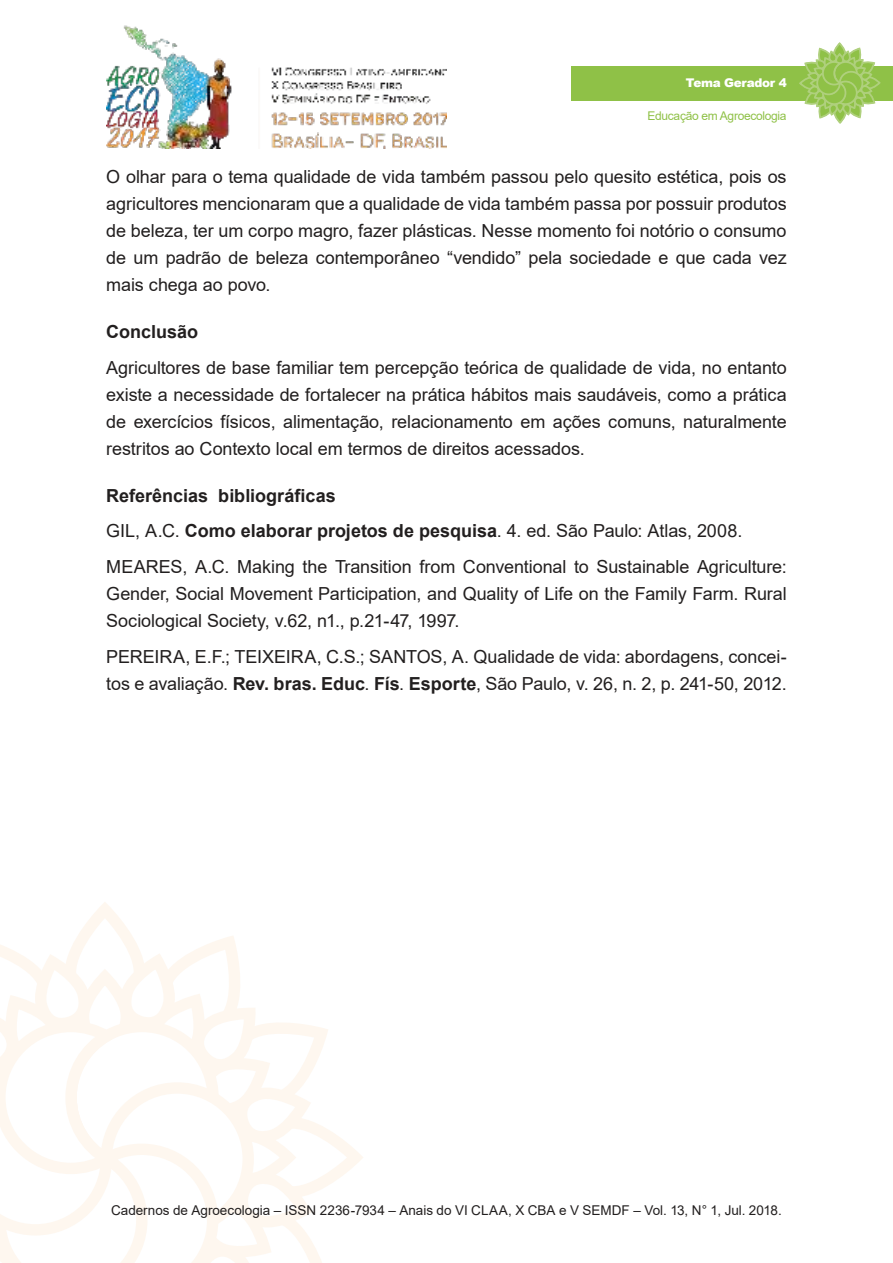
<style>
.page{position:relative;width:893px;height:1263px;background:#fff}
.page>*{position:absolute;margin:0;border:0;box-sizing:border-box;transform-origin:0 0}
.t1{font:18px/27px "Arial";letter-spacing:-.005em;color:#221f1f}
.t2{font:700 18px "Arial";color:#221f1f}
.t3{font:13.5px "Arial";color:#221f1f}
.t4{font:12px "Arial";letter-spacing:-.025em;color:#8fc147}
.t5{font:900 12px "Arial";letter-spacing:-.025em;color:#fff}
.s1{font-weight:700}
</style>
<div class="page">
<img style="left:106px;top:25px;width:340px;height:124px">
<svg style="left:0;top:910px;width:363px;height:353px"></svg>
<div style="left:571px;top:66px;width:322px;height:34px;background:#8fc147"></div>
<svg style="left:798px;top:43px;width:83px;height:81px"></svg>
<p class="t5" style="left:686px;top:76px;width:102px">Tema Gerador 4</p>
<p class="t4" style="left:647px;top:112px;width:141px">Educação em Agroecologia</p>
<p class="t1" style="left:106px;top:165px;width:682px;text-align:justify">O olhar para o tema qualidade de vida também passou pelo quesito estética, pois os agricultores mencionaram que a qualidade de vida também passa por possuir produtos de beleza, ter um corpo magro, fazer plásticas. Nesse momento foi notório o consumo de um padrão de beleza contemporâneo “vendido” pela sociedade e que cada vez mais chega ao povo.</p>
<p class="t2" style="left:106px;top:325px;width:93px">Conclusão</p>
<p class="t1" style="left:106px;top:356px;width:682px;text-align:justify">Agricultores de base familiar tem percepção teórica de qualidade de vida, no entanto existe a necessidade de fortalecer na prática hábitos mais saudáveis, como a prática de exercícios físicos, alimentação, relacionamento em ações comuns, naturalmente restritos ao Contexto local em termos de direitos acessados.</p>
<p class="t1" style="left:106px;top:479px;width:682px;line-height:35.5px"><span class="s1">Referências bibliográficas<br></span>GIL, A.C. <span class="s1">Como elaborar projetos de pesquisa</span>. 4. ed. São Paulo: Atlas, 2008.<br>MEARES, A.C. Making the Transition from Conventional to Sustainable Agriculture:</p>
<p class="t1" style="left:106px;top:582px;width:682px">Gender, Social Movement Participation, and Quality of Life on the Family Farm. Rural<br>Sociological Society, v.62, n1., p.21-47, 1997.</p>
<p class="t1" style="left:106px;top:644px;width:682px">PEREIRA, E.F.; TEIXEIRA, C.S.; SANTOS, A. Qualidade de vida: abordagens, concei&shy;tos e avaliação. <span class="s1">Rev. bras. Educ</span>. <span class="s1">Fís</span>. <span class="s1">Esporte</span>, São Paulo, v. 26, n. 2, p. 241-50, 2012.</p>
<p class="t3" style="left:111px;top:1205px;width:672px">Cadernos de Agroecologia – ISSN 2236-7934 – Anais do VI CLAA, X CBA e V SEMDF – Vol. 13, N° 1, Jul. 2018.</p>
</div>
